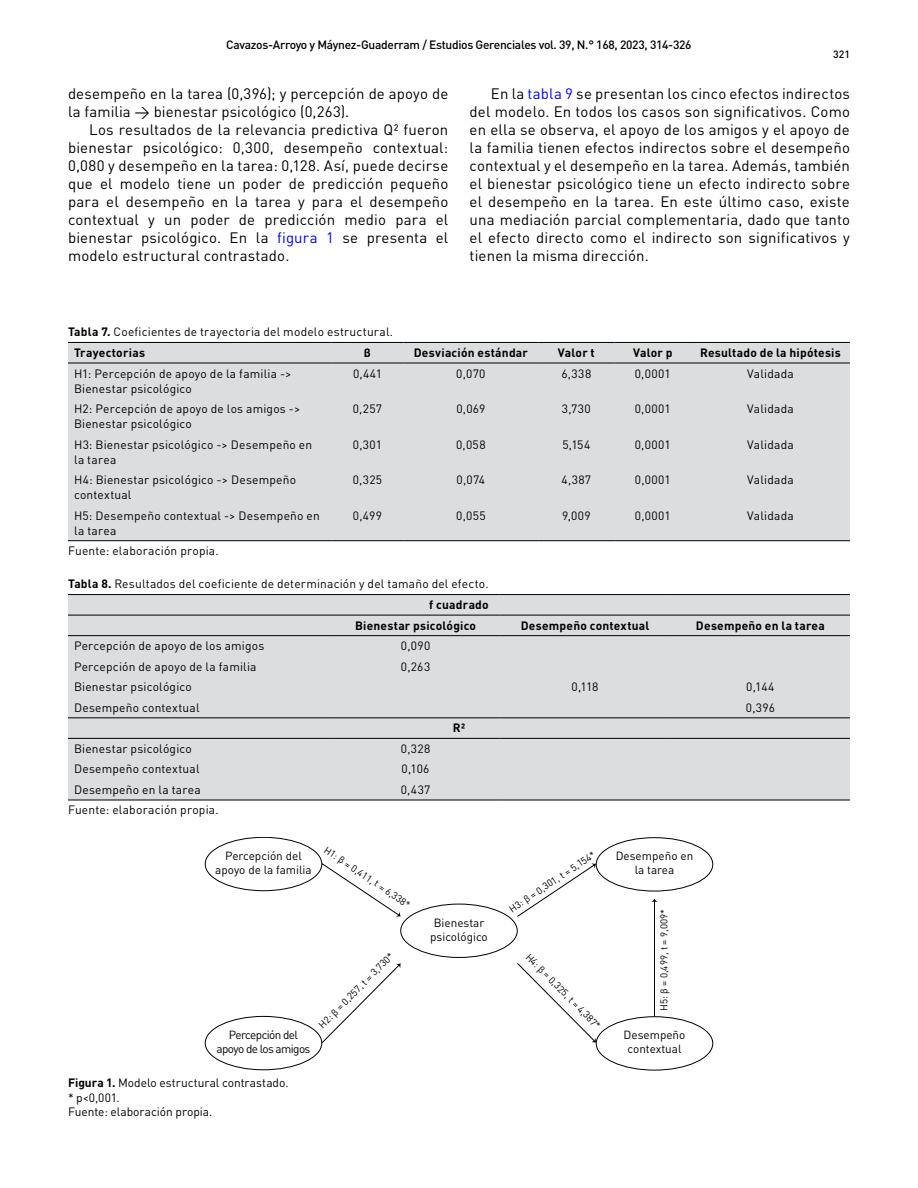
<style>
.page{position:relative;width:918px;height:1188px;background:#fff}
.page>*{position:absolute;margin:0;border:0;box-sizing:border-box;transform-origin:0 0}
.t1{font:15px/18px "DIN Pro";letter-spacing:.01em;color:#000;text-align:justify}
.t2{font:12px/15px "DIN Pro";letter-spacing:.015em;color:#000}
.t3{font:700 12px "DIN Pro";letter-spacing:.02em;color:#000}
.t4{font:500 12px "DIN Pro";letter-spacing:-.025em;color:#000}
.t5{font:12px/14.4px "DIN Pro";letter-spacing:-.005em;color:#000}
.t6{font:11.7px/14.1px "DIN Pro";color:#000;text-align:center}
.t7{font:11.7px/14.1px "DIN Pro";letter-spacing:-.05em;color:#000;text-align:center}
.t8{font:500 10.5px "DIN Pro";color:#000}
.t9{font:9.75px "DIN Pro";color:#000}
.s1{color:#00f}
.s2{font-weight:700}
</style>
<div class="page">
<div style="left:68px;top:343px;width:782px;height:197px;background:#dcddde"></div>
<hr style="left:68px;top:540px;width:263px;height:1px;background:#000">
<hr style="left:331px;top:540px;width:73px;height:1px;background:#000">
<hr style="left:404px;top:540px;width:134px;height:1px;background:#000">
<hr style="left:538px;top:540px;width:77px;height:1px;background:#000">
<hr style="left:615px;top:540px;width:76px;height:1px;background:#000">
<hr style="left:691px;top:540px;width:159px;height:1px;background:#000">
<hr style="left:68px;top:342px;width:263px;height:1px;background:#000">
<hr style="left:331px;top:342px;width:73px;height:1px;background:#000">
<hr style="left:404px;top:342px;width:134px;height:1px;background:#000">
<hr style="left:538px;top:342px;width:77px;height:1px;background:#000">
<hr style="left:615px;top:342px;width:76px;height:1px;background:#000">
<hr style="left:691px;top:342px;width:159px;height:1px;background:#000">
<hr style="left:68px;top:363px;width:263px;height:1px;background:#000">
<hr style="left:331px;top:363px;width:73px;height:1px;background:#000">
<hr style="left:404px;top:363px;width:134px;height:1px;background:#000">
<hr style="left:538px;top:363px;width:77px;height:1px;background:#000">
<hr style="left:615px;top:363px;width:76px;height:1px;background:#000">
<hr style="left:691px;top:363px;width:159px;height:1px;background:#000">
<div style="left:68px;top:595px;width:782px;height:205px;background:#dcddde"></div>
<hr style="left:68px;top:594px;width:264px;height:1px;background:#000">
<hr style="left:332px;top:594px;width:167px;height:1px;background:#000">
<hr style="left:499px;top:594px;width:172px;height:1px;background:#000">
<hr style="left:671px;top:594px;width:179px;height:1px;background:#000">
<hr style="left:68px;top:615px;width:264px;height:1px;background:#000">
<hr style="left:332px;top:615px;width:167px;height:1px;background:#000">
<hr style="left:499px;top:615px;width:172px;height:1px;background:#000">
<hr style="left:671px;top:615px;width:179px;height:1px;background:#000">
<hr style="left:68px;top:635px;width:264px;height:1px;background:#000">
<hr style="left:332px;top:635px;width:167px;height:1px;background:#000">
<hr style="left:499px;top:635px;width:172px;height:1px;background:#000">
<hr style="left:671px;top:635px;width:179px;height:1px;background:#000">
<hr style="left:68px;top:717px;width:264px;height:1px;background:#000">
<hr style="left:332px;top:717px;width:167px;height:1px;background:#000">
<hr style="left:499px;top:717px;width:172px;height:1px;background:#000">
<hr style="left:671px;top:717px;width:179px;height:1px;background:#000">
<hr style="left:68px;top:738px;width:264px;height:1px;background:#000">
<hr style="left:332px;top:738px;width:167px;height:1px;background:#000">
<hr style="left:499px;top:738px;width:172px;height:1px;background:#000">
<hr style="left:671px;top:738px;width:179px;height:1px;background:#000">
<hr style="left:68px;top:800px;width:264px;height:1px;background:#000">
<hr style="left:332px;top:800px;width:167px;height:1px;background:#000">
<hr style="left:499px;top:800px;width:172px;height:1px;background:#000">
<hr style="left:671px;top:800px;width:179px;height:1px;background:#000">
<svg style="left:205px;top:837px;width:508px;height:233px"></svg>
<svg style="left:396px;top:912px;width:5px;height:5px"></svg>
<svg style="left:321px;top:963px;width:80px;height:81px"></svg>
<svg style="left:517px;top:962px;width:79px;height:81px"></svg>
<svg style="left:517px;top:863px;width:79px;height:54px"></svg>
<hr style="left:654px;top:901px;width:1px;height:115px;background:#000">
<svg style="left:652px;top:899px;width:5px;height:3px"></svg>
<p class="t4" style="left:226px;top:35px;width:467px">Cavazos-Arroyo y Máynez-Guaderram / Estudios Gerenciales vol. 39, N.° 168, 2023, 314-326</p>
<p class="t8" style="left:833px;top:46px;width:18px">321</p>
<p class="t1" style="left:68px;top:83px;width:382px">desempeño en la tarea (0,396); y percepción de apoyo de la familia → bienestar psicológico (0,263).</p>
<p class="t1" style="left:68px;top:119px;width:382px;text-indent:21px">Los resultados de la relevancia predictiva Q² fueron bienestar psicológico: 0,300, desempeño contextual:<br>0,080 y desempeño en la tarea: 0,128. Así, puede decirse que el modelo tiene un poder de predicción pequeño para el desempeño en la tarea y para el desempeño contextual y un poder de predicción medio para el bienestar psicológico. En la <span class="s1">figura 1</span> se presenta el modelo estructural contrastado.</p>
<p class="t1" style="left:470px;top:83px;width:382px;text-indent:21px">En la <span class="s1">tabla 9</span> se presentan los cinco efectos indirectos del modelo. En todos los casos son significativos. Como en ella se observa, el apoyo de los amigos y el apoyo de la familia tienen efectos indirectos sobre el desempeño contextual y el desempeño en la tarea. Además, también el bienestar psicológico tiene un efecto indirecto sobre el desempeño en la tarea. En este último caso, existe una mediación parcial complementaria, dado que tanto el efecto directo como el indirecto son significativos y tienen la misma dirección.</p>
<p class="t2" style="left:74px;top:320px;width:321px;line-height:20.9px;text-indent:-6px"><span class="s2">Tabla 7.</span> Coeficientes de trayectoria del modelo estructural.<br><span class="s2">Trayectorias</span></p>
<p class="t3" style="left:364px;top:343px;width:8px">β</p>
<p class="t3" style="left:414px;top:343px;width:116px">Desviación estándar</p>
<p class="t3" style="left:558px;top:343px;width:38px">Valor t</p>
<p class="t3" style="left:633px;top:343px;width:41px">Valor p</p>
<p class="t3" style="left:700px;top:343px;width:142px">Resultado de la hipótesis</p>
<p class="t2" style="left:74px;top:365px;width:219px">H1: Percepción de apoyo de la familia -&gt;<br>Bienestar psicológico</p>
<p class="t2" style="left:353px;top:365px;width:30px">0,441</p>
<p class="t2" style="left:456px;top:365px;width:31px">0,070</p>
<p class="t2" style="left:561px;top:365px;width:31px">6,338</p>
<p class="t2" style="left:635px;top:365px;width:37px">0,0001</p>
<p class="t2" style="left:747px;top:365px;width:48px">Validada</p>
<p class="t2" style="left:74px;top:400px;width:228px">H2: Percepción de apoyo de los amigos -&gt;<br>Bienestar psicológico</p>
<p class="t2" style="left:353px;top:400px;width:31px">0,257</p>
<p class="t2" style="left:456px;top:400px;width:30px">0,069</p>
<p class="t2" style="left:562px;top:400px;width:31px">3,730</p>
<p class="t2" style="left:635px;top:400px;width:37px">0,0001</p>
<p class="t2" style="left:747px;top:400px;width:48px">Validada</p>
<p class="t2" style="left:74px;top:436px;width:240px">H3: Bienestar psicológico -&gt; Desempeño en la tarea</p>
<p class="t2" style="left:353px;top:436px;width:31px">0,301</p>
<p class="t2" style="left:456px;top:436px;width:31px">0,058</p>
<p class="t2" style="left:562px;top:436px;width:30px">5,154</p>
<p class="t2" style="left:635px;top:436px;width:37px">0,0001</p>
<p class="t2" style="left:747px;top:436px;width:48px">Validada</p>
<p class="t2" style="left:74px;top:471px;width:224px">H4: Bienestar psicológico -&gt; Desempeño contextual</p>
<p class="t2" style="left:353px;top:471px;width:31px">0,325</p>
<p class="t2" style="left:457px;top:471px;width:30px">0,074</p>
<p class="t2" style="left:561px;top:471px;width:31px">4,387</p>
<p class="t2" style="left:635px;top:471px;width:37px">0,0001</p>
<p class="t2" style="left:747px;top:471px;width:48px">Validada</p>
<p class="t2" style="left:74px;top:507px;width:247px">H5: Desempeño contextual -&gt; Desempeño en la tarea</p>
<p class="t2" style="left:353px;top:507px;width:31px">0,499</p>
<p class="t2" style="left:456px;top:507px;width:31px">0,055</p>
<p class="t2" style="left:562px;top:507px;width:30px">9,009</p>
<p class="t2" style="left:635px;top:507px;width:37px">0,0001</p>
<p class="t2" style="left:747px;top:507px;width:48px">Validada</p>
<p class="t2" style="left:68px;top:542px;width:152px">Fuente: elaboración propia.</p>
<p class="t2" style="left:68px;top:575px;width:422px"><span class="s2">Tabla 8.</span> Resultados del coeficiente de determinación y del tamaño del efecto.</p>
<p class="t3" style="left:429px;top:595px;width:61px">f cuadrado</p>
<p class="t3" style="left:355px;top:615px;width:122px">Bienestar psicológico</p>
<p class="t3" style="left:521px;top:615px;width:130px">Desempeño contextual</p>
<p class="t3" style="left:696px;top:615px;width:130px">Desempeño en la tarea</p>
<p class="t2" style="left:74px;top:637px;width:192px">Percepción de apoyo de los amigos</p>
<p class="t2" style="left:401px;top:637px;width:31px">0,090</p>
<p class="t2" style="left:74px;top:658px;width:184px">Percepción de apoyo de la familia</p>
<p class="t2" style="left:401px;top:658px;width:31px">0,263</p>
<p class="t2" style="left:74px;top:678px;width:119px">Bienestar psicológico</p>
<p class="t2" style="left:572px;top:678px;width:28px">0,118</p>
<p class="t2" style="left:746px;top:678px;width:30px">0,144</p>
<p class="t2" style="left:74px;top:699px;width:127px">Desempeño contextual</p>
<p class="t2" style="left:746px;top:699px;width:31px">0,396</p>
<p class="t3" style="left:453px;top:718px;width:14px">R2</p>
<p class="t2" style="left:74px;top:740px;width:119px">Bienestar psicológico</p>
<p class="t2" style="left:401px;top:740px;width:31px">0,328</p>
<p class="t2" style="left:74px;top:760px;width:127px">Desempeño contextual</p>
<p class="t2" style="left:402px;top:760px;width:29px">0,106</p>
<p class="t2" style="left:74px;top:781px;width:128px">Desempeño en la tarea</p>
<p class="t2" style="left:401px;top:781px;width:31px">0,437</p>
<p class="t2" style="left:68px;top:801px;width:152px">Fuente: elaboración propia.</p>
<p class="t6" style="left:215px;top:848px;width:98px">Percepción del apoyo de la familia</p>
<p class="t9" style="left:329px;top:842px;width:103px;rotate:34deg">H1: ϐ = 0,411, t = 6,338*</p>
<p class="t7" style="left:217px;top:1027px;width:95px">Percepción del apoyo de los amigos</p>
<p class="t9" style="left:315px;top:1021px;width:103px;rotate:-45deg">H2: ϐ = 0,257, t = 3,730*</p>
<p class="t5" style="left:68px;top:1075px;width:222px"><span class="s2">Figura 1.</span> Modelo estructural contrastado. * p&lt;0,001.<br>Fuente: elaboración propia.</p>
<p class="t6" style="left:430px;top:914px;width:59px">Bienestar psicológico</p>
<p class="t9" style="left:506px;top:904px;width:103px;rotate:-34deg">H3: ϐ = 0,301, t = 5,154*</p>
<p class="t9" style="left:533px;top:950px;width:103px;rotate:45deg">H4: ϐ = 0,325, t = 4,387*</p>
<p class="t6" style="left:616px;top:848px;width:79px">Desempeño en la tarea</p>
<p class="t9" style="left:656px;top:1011px;width:103px;rotate:-90deg">H5: ϐ = 0,499, t = 9,009*</p>
<p class="t6" style="left:624px;top:1027px;width:63px">Desempeño contextual</p>
</div>
